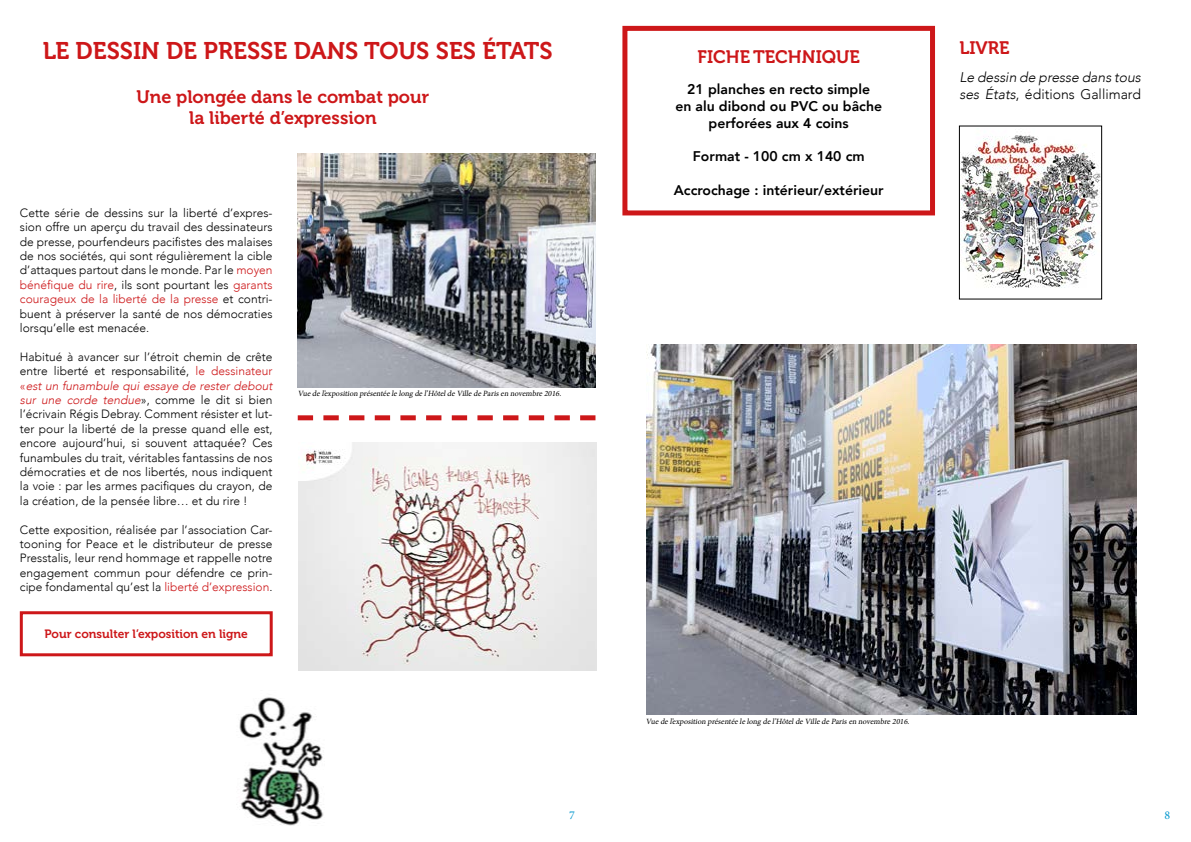
<style>
.page{position:relative;width:1191px;height:842px;background:#fff}
.page>*{position:absolute;margin:0;border:0;box-sizing:border-box;transform-origin:0 0}
.t1{font:24px "Museo 700";color:#cd1719}
.t2{font:18px/21.6px "Museo 700";color:#cd1719;text-align:center}
.t3{font:800 14px/16.8px "Avenir";color:#000;text-align:center}
.t4{font:italic 300 14px/16.8px "Avenir";color:#000}
.t5{font:300 12px/14.4px "Avenir";color:#000;text-align:justify}
.t6{font:12px "Museo 700";color:#cd1719}
.t7{font:12px "Minion Pro";color:#0097ce}
.t8{font:italic 8px "Minion Pro";color:#000}
.s1{color:#cd1719}
.s2{font-style:italic;color:#cd1719}
.s3{font-style:normal}
</style>
<div class="page">
<div style="left:622px;top:26px;width:313px;height:189px;border:5px solid #cd1719"></div>
<img style="left:298px;top:442px;width:298px;height:228px">
<img style="left:298px;top:153px;width:297px;height:235px">
<svg style="left:298px;top:415px;width:297px;height:5px"></svg>
<img style="left:239px;top:697px;width:85px;height:129px">
<img style="left:646px;top:344px;width:490px;height:370px">
<img style="left:961px;top:134px;width:139px;height:154px">
<div style="left:959px;top:126px;width:143px;height:174px;border:1px solid #000"></div>
<div style="left:20px;top:611px;width:253px;height:45px;border:3px solid #cd1719"></div>
<h1 class="t1" style="left:43px;top:37px;width:511px">LE DESSIN DE PRESSE DANS TOUS SES ÉTATS</h1>
<h2 class="t2" style="left:137px;top:86px;width:294px">Une plongée dans le combat pour la liberté d’expression</h2>
<p class="t5" style="left:20px;top:205px;width:254px">Cette série de dessins sur la liberté d’expres&shy;sion offre un aperçu du travail des dessinateurs de presse, pourfendeurs pacifistes des malaises de nos sociétés, qui sont régulièrement la cible d’attaques partout dans le monde. Par le <span class="s1">moyen bénéfique du rire</span>, ils sont pourtant les <span class="s1">garants courageux de la liberté de la presse</span> et contri&shy;buent à préserver la santé de nos démocraties lorsqu’elle est menacée.</p>
<p class="t5" style="left:20px;top:349px;width:256px;text-align:left">Habitué à avancer sur l’étroit chemin de crête entre liberté et responsabilité, <span class="s1">le dessinateur «</span> <span class="s2">est un funambule qui essaye de rester debout sur une corde tendue</span>» , co m m e l e d it s i b i e n l’écrivain Régis Debray. Comment résister et lut&shy;ter pour la liberté de la presse quand elle est, encore aujourd’hui, si souvent attaquée? Ces funambules du trait, véritables fantassins de nos démocraties et de nos libertés, nous indiquent la voie : par les armes pacifiques du crayon, de la création, de la pensée libre… et du rire !</p>
<p class="t5" style="left:20px;top:522px;width:254px">Cette exposition, réalisée par l’association Car&shy;tooning for Peace et le distributeur de presse Presstalis, leur rend hommage et rappelle notre engagement commun pour défendre ce prin&shy;cipe fondamental qu’est la <span class="s1">liberté d’expression</span>.</p>
<p class="t6" style="left:45px;top:627px;width:205px">Pour consulter l’exposition en ligne</p>
<p class="t8" style="left:298px;top:388px;width:266px">Vue de l’exposition présentée le long de l’Hôtelde Ville de Parisen novembre 2016.</p>
<h2 class="t2" style="left:697px;top:46px;width:164px">FICHETECHNIQUE</h2>
<p class="t3" style="left:675px;top:81px;width:208px">21 planches en recto simple<br>en alu dibond ou PVC ou bâche perforées aux 4 coins</p>
<p class="t3" style="left:693px;top:148px;width:173px">Format - 100 cm x 140 cm</p>
<p class="t3" style="left:674px;top:182px;width:211px">Accrochage : intérieur/extérieur</p>
<h2 class="t2" style="left:959px;top:38px;width:52px">LIVRE</h2>
<p class="t4" style="left:959px;top:69px;width:186px">Le dessin de presse dans tous ses États<span class="s3">, éditions Gallimard</span></p>
<p class="t8" style="left:646px;top:716px;width:266px">Vue de l’exposition présentée le long de l’Hôtelde Ville de Parisen novembre 2016.</p>
<p class="t7" style="left:569px;top:807px;width:7px">7</p>
<p class="t7" style="left:1164px;top:807px;width:7px">8</p>
</div>
